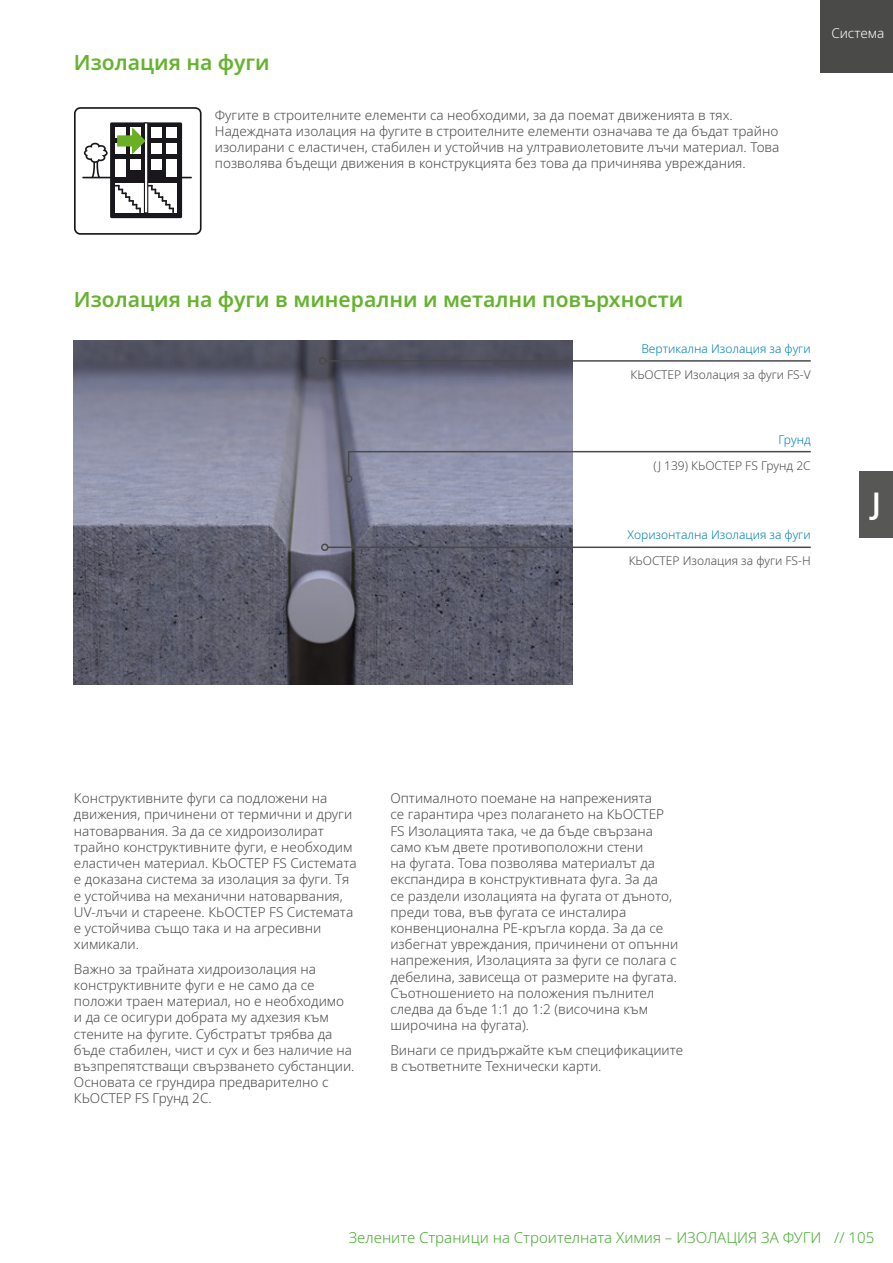
<style>
.page{position:relative;width:893px;height:1263px;background:#fff}
.page>*{position:absolute;margin:0;border:0;box-sizing:border-box;transform-origin:0 0}
.t1{font:600 30px "Noto Sans";color:#fff}
.t2{font:600 21px "Noto Sans";color:#65b32e}
.t3{font:300 15px "Noto Sans";color:#49ad33}
.Grundtext{font:300 13.5px/16.2px "Noto Sans";color:#4a4a49}
.t4{font:300 13.5px "Noto Sans";color:#fff}
.t5{font:300 12px "Noto Sans";color:#4a4a49}
.t6{font:300 12px "Noto Sans";color:#0081b6}
</style>
<div class="page">
<div style="left:821px;top:0;width:72px;height:72px;background:#4a4a49"></div>
<div style="left:859px;top:472px;width:34px;height:66px;background:#575756"></div>
<img style="left:74px;top:340px;width:499px;height:344px">
<hr style="left:326px;top:360px;width:484px;height:2px;background:#4a4a49">
<div style="left:319px;top:357px;width:7px;height:8px;border:2px solid #4a4a49;border-radius:50%"></div>
<hr style="left:328px;top:546px;width:482px;height:2px;background:#4a4a49">
<div style="left:321px;top:543px;width:8px;height:8px;border:2px solid #4a4a49;border-radius:50%"></div>
<svg style="left:347px;top:450px;width:464px;height:27px"></svg>
<div style="left:345px;top:475px;width:7px;height:8px;border:2px solid #4a4a49;border-radius:50%"></div>
<svg style="left:74px;top:107px;width:128px;height:128px"></svg>
<p class="t2" style="left:74px;top:48px;width:197px">Изолация на фуги</p>
<p class="Grundtext" style="left:215px;top:107px;width:566px">Фугите в строителните елементи са необходими, за да поемат движенията в тях.<br>Надеждната изолация на фугите в строителните елементи означава те да бъдат трайно изолирани с еластичен, стабилен и устойчив на ултравиолетовите лъчи материал. Това позволява бъдещи движения в конструкцията без това да причинява увреждания.</p>
<p class="t4" style="left:831px;top:23px;width:55px">Система</p>
<p class="t2" style="left:74px;top:284px;width:611px">Изолация на фуги в минерални и метални повърхности</p>
<p class="t6" style="left:641px;top:340px;width:171px">Вертикална Изолация за фуги</p>
<p class="t5" style="left:630px;top:366px;width:182px">КЬОСТЕР Изолация за фуги FS-V</p>
<p class="t6" style="left:778px;top:431px;width:34px">Грунд</p>
<p class="t5" style="left:654px;top:457px;width:159px">(J 139) КЬОСТЕР FS Грунд 2C</p>
<p class="t6" style="left:627px;top:527px;width:185px">Хоризонтална Изолация за фуги</p>
<p class="t5" style="left:629px;top:553px;width:184px">КЬОСТЕР Изолация за фуги FS-H</p>
<h1 class="t1" style="left:872px;top:482px;width:11px">J</h1>
<p class="Grundtext" style="left:74px;top:791px;width:284px">Конструктивните фуги са подложени на движения, причинени от термични и други натоварвания. За да се хидроизолират трайно конструктивните фуги, е необходим еластичен материал. КЬОСТЕР FS Системата е доказана система за изолация за фуги. Тя е устойчива на механични натоварвания, UV-лъчи и стареене. КЬОСТЕР FS Системата е устойчива също така и на агресивни химикали.</p>
<p class="Grundtext" style="left:74px;top:961px;width:282px">Важно за трайната хидроизолация на конструктивните фуги е не само да се положи траен материал, но е необходимо и да се осигури добрата му адхезия към стените на фугите. Субстратът трябва да бъде стабилен, чист и сух и без наличие на възпрепятстващи свързването субстанции.<br>Основата се грундира предварително с КЬОСТЕР FS Грунд 2С.</p>
<p class="Grundtext" style="left:390px;top:791px;width:290px">Оптималното поемане на напреженията<br>се гарантира чрез полагането на КЬОСТЕР FS Изолацията така, че да бъде свързана само към двете противоположни стени<br>на фугата. Това позволява материалът да експандира в конструктивната фуга. За да<br>се раздели изолацията на фугата от дъното, преди това, във фугата се инсталира конвенционална РЕ-кръгла корда. За да се избегнат увреждания, причинени от опънни напрежения, Изолацията за фуги се полага с дебелина, зависеща от размерите на фугата.<br>Съотношението на положения пълнител следва да бъде 1:1 до 1:2 (височина към широчина на фугата).</p>
<p class="Grundtext" style="left:390px;top:1042px;width:294px">Винаги се придържайте към спецификациите в съответните Технически карти.</p>
<p class="t3" style="left:349px;top:1227px;width:527px">Зелените Страници на Строителната Химия – ИЗОЛАЦИЯ ЗА ФУГИ // 105</p>
</div>
